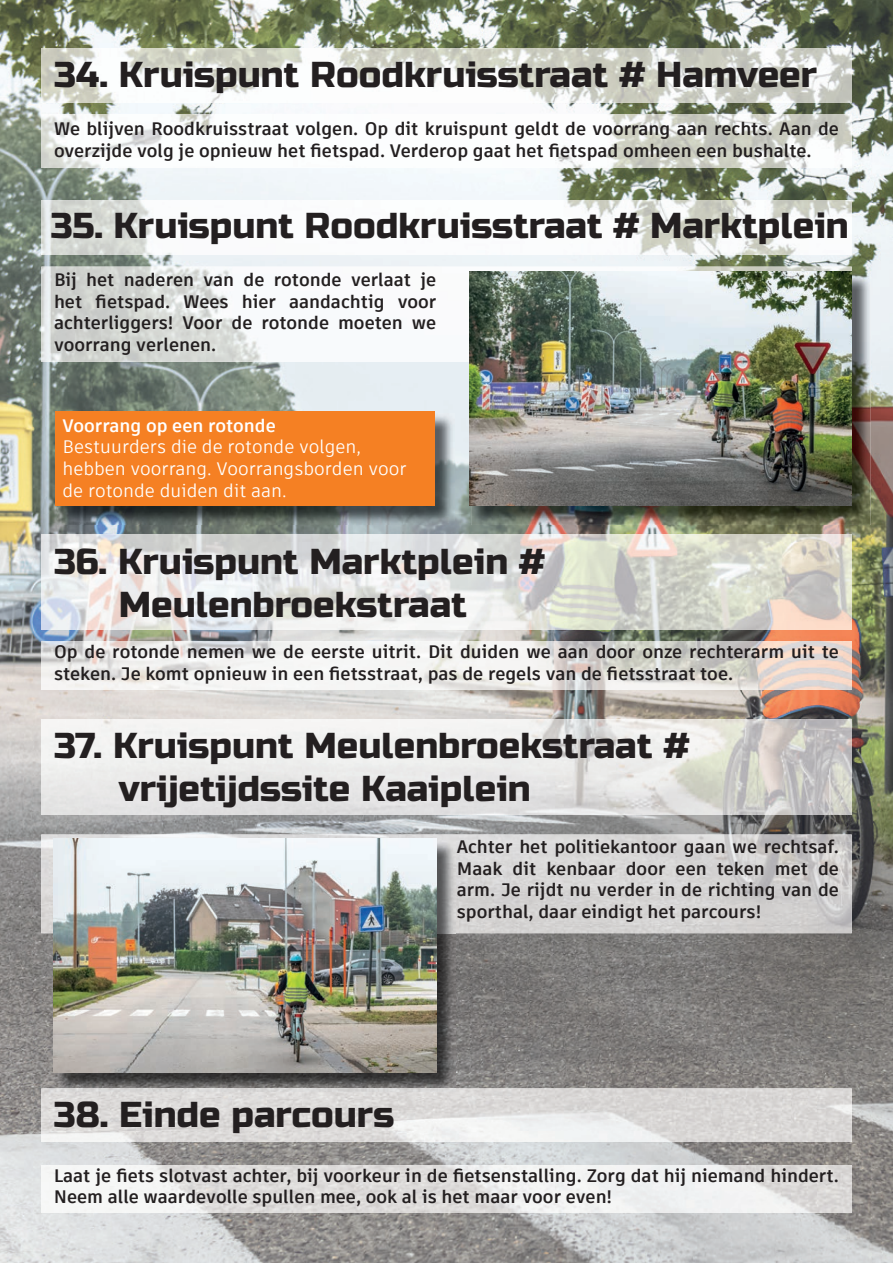
<style>
.page{position:relative;width:893px;height:1263px;background:#fff}
.page>*{position:absolute;margin:0;border:0;box-sizing:border-box;transform-origin:0 0}
.t1{font:36px/43.2px "Russo One";color:#231f20;text-align:center}
.t2{font:700 18px/21.6px "Artifakt Element";color:#231f20}
.t3{font:18px/21.6px "Artifakt Element";color:#fff}
.t4{font:700 18px "Artifakt Element";color:#fff}
</style>
<div class="page">
<img style="left:0;top:0;width:893px;height:1263px">
<img style="left:41px;top:49px;width:811px;height:53px">
<img style="left:41px;top:834px;width:811px;height:99px">
<img style="left:41px;top:114px;width:811px;height:54px">
<img style="left:41px;top:201px;width:811px;height:53px">
<img style="left:41px;top:267px;width:811px;height:95px">
<img style="left:471px;top:274px;width:400px;height:251px">
<img style="left:469px;top:272px;width:383px;height:234px">
<img style="left:57px;top:414px;width:397px;height:111px">
<div style="left:55px;top:412px;width:380px;height:94px;background:#f58023"></div>
<img style="left:41px;top:535px;width:811px;height:94px">
<img style="left:41px;top:642px;width:811px;height:47px">
<img style="left:41px;top:720px;width:811px;height:94px">
<img style="left:56px;top:841px;width:399px;height:247px">
<img style="left:54px;top:839px;width:382px;height:234px">
<img style="left:41px;top:1088px;width:811px;height:54px">
<img style="left:41px;top:1165px;width:811px;height:47px">
<h1 class="t1" style="left:54px;top:54px;width:765px">34. Kruispunt Roodkruisstraat # Hamveer</h1>
<p class="t2" style="left:54px;top:118px;width:786px">We blijven Roodkruisstraat volgen. Op dit kruispunt geldt de voorrang aan rechts. Aan de overzijde volg je opnieuw het fietspad. Verderop gaat het fietspad omheen een bushalte.</p>
<h1 class="t1" style="left:51px;top:205px;width:799px">35. Kruispunt Roodkruisstraat # Marktplein</h1>
<p class="t2" style="left:54px;top:269px;width:384px;text-align:justify">Bij het naderen van de rotonde verlaat je het fietspad. Wees hier aandachtig voor achterliggers! Voor de rotonde moeten we voorrang verlenen.</p>
<p class="t4" style="left:63px;top:413px;width:215px">Voorrang op een rotonde</p>
<p class="t3" style="left:63px;top:436px;width:345px">Bestuurders die de rotonde volgen, hebben voorrang. Voorrangsborden voor de rotonde duiden dit aan.</p>
<h1 class="t1" style="left:54px;top:540px;width:493px">36. Kruispunt Marktplein #<br>Meulenbroekstraat</h1>
<p class="t2" style="left:54px;top:641px;width:786px">Op de rotonde nemen we de eerste uitrit. Dit duiden we aan door onze rechterarm uit te steken. Je komt opnieuw in een fietsstraat, pas de regels van de fietsstraat toe.</p>
<h1 class="t1" style="left:119px;top:724px;width:572px;text-align:left;text-indent:-65px">37. Kruispunt Meulenbroekstraat # vrijetijdssite Kaaiplein</h1>
<p class="t2" style="left:457px;top:836px;width:384px;text-align:justify">Achter het politiekantoor gaan we rechtsaf.<br>Maak dit kenbaar door een teken met de arm. Je rijdt nu verder in de richting van de sporthal, daar eindigt het parcours!</p>
<h1 class="t1" style="left:54px;top:1094px;width:342px">38. Einde parcours</h1>
<p class="t2" style="left:54px;top:1165px;width:786px">Laat je fiets slotvast achter, bij voorkeur in de fietsenstalling. Zorg dat hij niemand hindert.<br>Neem alle waardevolle spullen mee, ook al is het maar voor even!</p>
</div>
